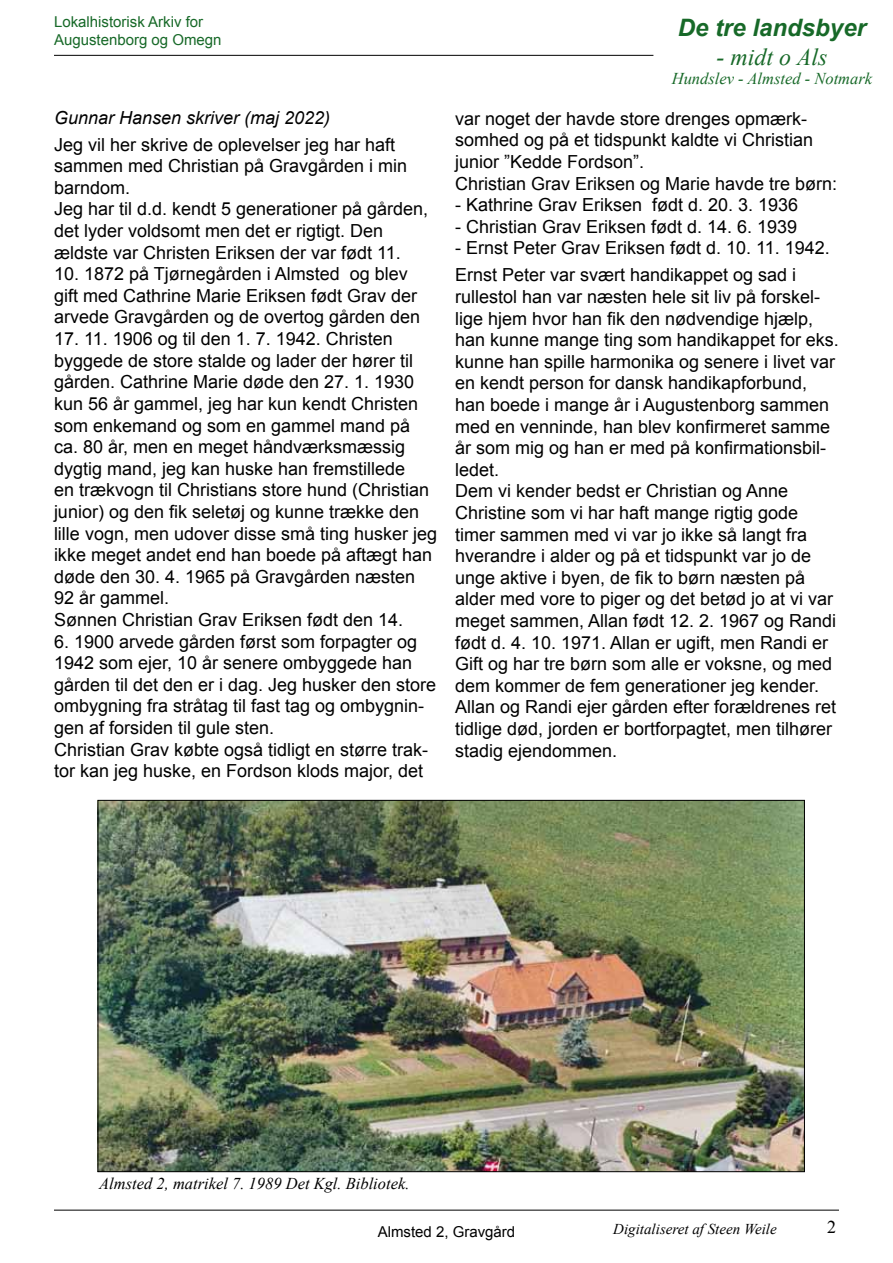
<style>
.page{position:relative;width:893px;height:1263px;background:#fff}
.page>*{position:absolute;margin:0;border:0;box-sizing:border-box;transform-origin:0 0}
.t1{font:italic 700 24px "Arial";color:#176928}
.t2{font:italic 24px "Times New Roman";color:#176928}
.t3{font:18px/21.6px "Arial";color:#000}
.t4{font:italic 18px "Arial";color:#000}
.t5{font:18px "Times New Roman";color:#000}
.t6{font:italic 16.5px "Times New Roman";color:#000}
.t7{font:italic 16.5px "Times New Roman";color:#176928}
.t8{font:15px/18px "Arial";color:#176928}
.t9{font:italic 15px "Times New Roman";color:#000}
.t10{font:15px "Arial";color:#000}
</style>
<div class="page">
<hr style="left:54px;top:55px;width:599px;height:1px;background:#000">
<hr style="left:54px;top:1210px;width:785px;height:1px;background:#000">
<img style="left:100px;top:802px;width:703px;height:368px">
<p class="t8" style="left:54px;top:13px;width:169px">Lokalhistorisk Arkiv for<br>Augustenborg og Omegn</p>
<p class="t4" style="left:54px;top:106px;width:278px">Gunnar Hansen skriver (maj 2022)</p>
<p class="t3" style="left:54px;top:134px;width:376px">Jeg vil her skrive de oplevelser jeg har haft sammen med Christian på Gravgården i min barndom.<br>Jeg har til d.d. kendt 5 generationer på gården, det lyder voldsomt men det er rigtigt. Den ældste var Christen Eriksen der var født 11.</p>
<p class="t3" style="left:54px;top:263px;width:368px">10. 1872 på Tjørnegården i Almsted og blev gift med Cathrine Marie Eriksen født Grav der arvede Gravgården og de overtog gården den</p>
<p class="t3" style="left:54px;top:328px;width:385px">17. 11. 1906 og til den 1. 7. 1942. Christen byggede de store stalde og lader der hører til gården. Cathrine Marie døde den 27. 1. 1930 kun 56 år gammel, jeg har kun kendt Christen som enkemand og som en gammel mand på ca. 80 år, men en meget håndværksmæssig dygtig mand, jeg kan huske han fremstillede<br>en trækvogn til Christians store hund (Christian junior) og den fik seletøj og kunne trække den lille vogn, men udover disse små ting husker jeg ikke meget andet end han boede på aftægt han døde den 30. 4. 1965 på Gravgården næsten 92 år gammel.<br>Sønnen Christian Grav Eriksen født den 14.</p>
<p class="t3" style="left:54px;top:631px;width:384px">6. 1900 arvede gården først som forpagter og 1942 som ejer, 10 år senere ombyggede han gården til det den er i dag. Jeg husker den store ombygning fra stråtag til fast tag og ombygnin&shy;gen af forsiden til gule sten.<br>Christian Grav købte også tidligt en større trak&shy;tor kan jeg huske, en Fordson klods major, det</p>
<h1 class="t1" style="left:678px;top:11px;width:190px">De tre landsbyer</h1>
<h1 class="t2" style="left:716px;top:40px;width:112px">- midt o Als</h1>
<p class="t7" style="left:672px;top:68px;width:202px">Hundslev - Almsted - Notmark</p>
<p class="t3" style="left:455px;top:108px;width:384px">var noget der havde store drenges opmærk&shy;somhed og på et tidspunkt kaldte vi Christian junior ”Kedde Fordson”.<br>Christian Grav Eriksen og Marie havde tre børn:</p>
<p class="t3" style="left:455px;top:194px;width:345px">- Kathrine Grav Eriksen født d. 20. 3. 1936</p>
<p class="t3" style="left:455px;top:216px;width:344px">- Christian Grav Eriksen født d. 14. 6. 1939</p>
<p class="t3" style="left:455px;top:235px;width:376px;line-height:27px">- Ernst Peter Grav Eriksen født d. 10. 11. 1942.<br>Ernst Peter var svært handikappet og sad i</p>
<p class="t3" style="left:455px;top:286px;width:385px">rullestol han var næsten hele sit liv på forskel&shy;lige hjem hvor han fik den nødvendige hjælp, han kunne mange ting som handikappet for eks. kunne han spille harmonika og senere i livet var en kendt person for dansk handikapforbund, han boede i mange år i Augustenborg sammen med en venninde, han blev konfirmeret samme år som mig og han er med på konfirmationsbil&shy;ledet.<br>Dem vi kender bedst er Christian og Anne Christine som vi har haft mange rigtig gode timer sammen med vi var jo ikke så langt fra hverandre i alder og på et tidspunkt var jo de unge aktive i byen, de fik to børn næsten på alder med vore to piger og det betød jo at vi var meget sammen, Allan født 12. 2. 1967 og Randi født d. 4. 10. 1971. Allan er ugift, men Randi er Gift og har tre børn som alle er voksne, og med dem kommer de fem generationer jeg kender.<br>Allan og Randi ejer gården efter forældrenes ret tidlige død, jorden er bortforpagtet, men tilhører stadig ejendommen.</p>
<p class="t6" style="left:99px;top:1172px;width:312px">Almsted 2, matrikel 7. 1989 Det Kgl. Bibliotek.</p>
<p class="t10" style="left:378px;top:1221px;width:139px">Almsted 2, Gravgård</p>
<p class="t9" style="left:613px;top:1219px;width:165px">Digitaliseret af Steen Weile</p>
<p class="t5" style="left:827px;top:1215px;width:10px">2</p>
</div>
